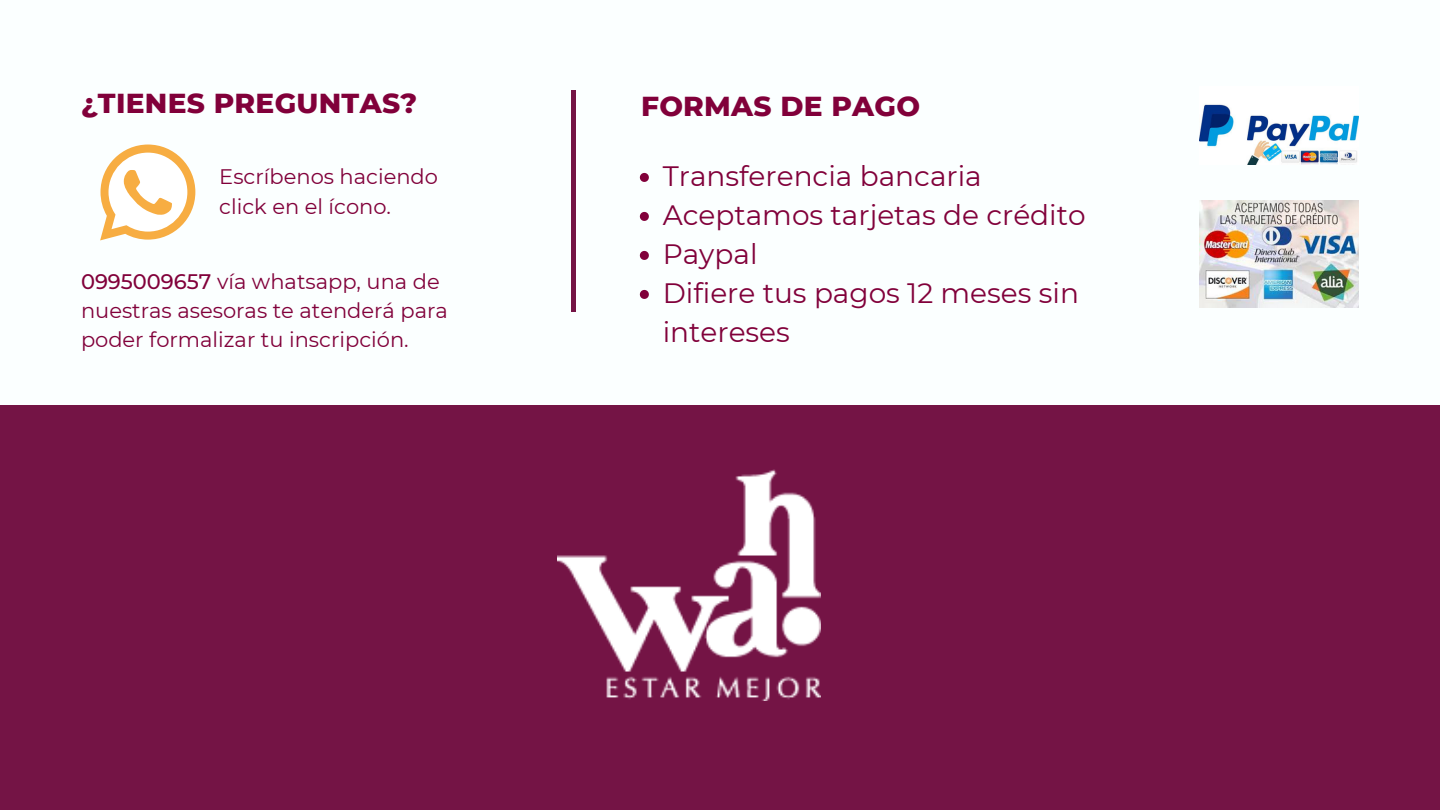
<style>
.page{position:relative;width:1440px;height:810px;background:#fbffff}
.page>*{position:absolute;margin:0;border:0;box-sizing:border-box;transform-origin:0 0}
.t1{font:28px/39px "Montserrat";color:#81003a}
.t2{font:800 28px "Montserrat";letter-spacing:.01em;color:#81003a}
.t3{font:21px/29.2px "Montserrat";color:#81003a}
.s1{font-weight:500}
</style>
<div class="page">
<div style="left:0;top:405px;width:1440px;height:405px;background:#741445"></div>
<img style="left:1199px;top:104px;width:160px;height:60px">
<img style="left:1199px;top:201px;width:160px;height:107px">
<div style="left:571px;top:90px;width:5px;height:221px;background:#741445"></div>
<svg style="left:100px;top:145px;width:95px;height:95px"></svg>
<img style="left:558px;top:469px;width:262px;height:231px">
<svg style="left:640px;top:173px;width:9px;height:9px"></svg>
<svg style="left:640px;top:212px;width:9px;height:9px"></svg>
<svg style="left:640px;top:251px;width:9px;height:9px"></svg>
<svg style="left:640px;top:290px;width:9px;height:9px"></svg>
<h1 class="t2" style="left:81px;top:86px;width:338px">¿TIENES PREGUNTAS?</h1>
<h1 class="t2" style="left:641px;top:89px;width:280px">FORMAS DE PAGO</h1>
<p class="t3" style="left:219px;top:162px;width:220px">Escríbenos haciendo click en el ícono.</p>
<p class="t3" style="left:81px;top:267px;width:368px"><span class="s1">0995009657</span> vía whatsapp, una de nuestras asesoras te atenderá para poder formalizar tu inscripción.</p>
<h1 class="t1" style="left:663px;top:156px;width:425px">Transferencia bancaria<br>Aceptamos tarjetas de crédito<br>Paypal<br>Difiere tus pagos 12 meses sin intereses</h1>
</div>
